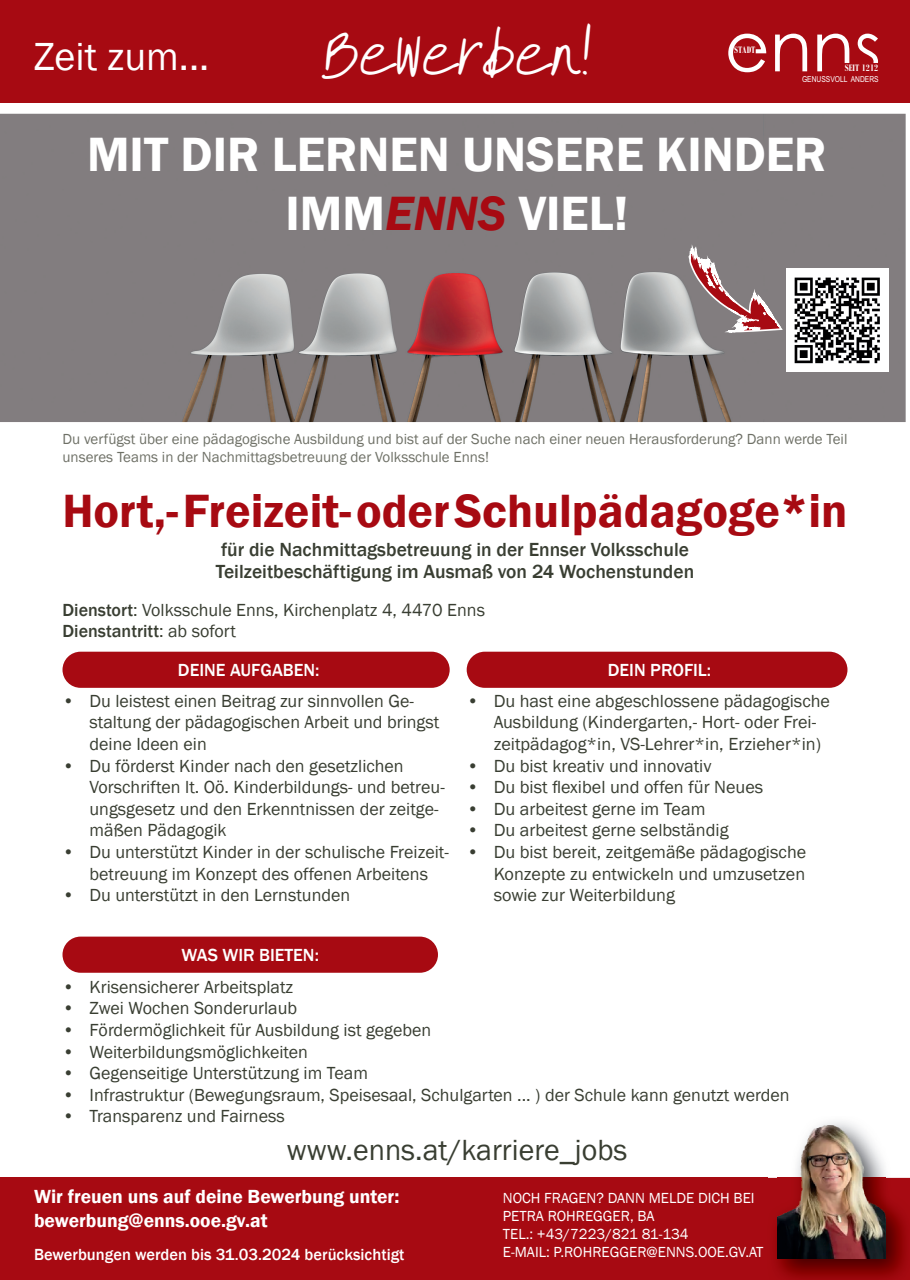
<style>
.page{position:relative;width:910px;height:1280px;background:#fff}
.page>*{position:absolute;margin:0;border:0;box-sizing:border-box;transform-origin:0 0}
.t1{font:600 49.5px/59.4px "Franklin Gothic";color:#fff;text-align:center}
.t2{font:48.3px "It Ain't Rocket Science";color:#fff}
.t3{font:600 48px "Franklin Gothic";color:#a70a12}
.t4{font:40.35px "Franklin Gothic";color:#fff}
.t5{font:30px "Franklin Gothic";color:#393e32}
.t6{font:500 19.5px/22.5px "Franklin Gothic";color:#393e32}
.t7{font:600 19.5px/23.4px "Franklin Gothic";color:#fff}
.t8{font:18px/21.6px "Franklin Gothic";color:#393e32}
.t9{font:500 18px "Franklin Gothic";color:#fff}
.t10{font:500 16.5px "Franklin Gothic";color:#fff}
.t11{font:15px/18px "Franklin Gothic";color:#6e7066}
.t12{font:15px/18px "Franklin Gothic";color:#fff}
.t13{font:700 10.2px "Bodoni MT Condensed";letter-spacing:.02em;color:#fff}
.t14{font:8.25px "Arial Narrow";color:#fff}
.s1{font-style:italic;color:#a70a12}
.s2{font-weight:500}
</style>
<div class="page">
<div style="left:467px;top:652px;width:380px;height:36px;background:#a70a12;border-radius:18px"></div>
<div style="left:63px;top:652px;width:387px;height:36px;background:#a70a12;border-radius:18px"></div>
<div style="left:0;top:0;width:910px;height:102px;background:#a70a12"></div>
<svg style="left:775px;top:34px;width:32px;height:37px"></svg>
<svg style="left:817px;top:34px;width:32px;height:37px"></svg>
<svg style="left:858px;top:34px;width:20px;height:29px"></svg>
<svg style="left:728px;top:34px;width:38px;height:38px"></svg>
<div style="left:63px;top:936px;width:375px;height:37px;background:#a70a12;border-radius:18px"></div>
<div style="left:0;top:1178px;width:910px;height:102px;background:#a70a12"></div>
<img style="left:768px;top:1121px;width:142px;height:159px">
<img style="left:778px;top:1125px;width:107px;height:134px">
<img style="left:0;top:114px;width:906px;height:308px">
<img style="left:819px;top:269px;width:69px;height:102px">
<svg style="left:683px;top:202px;width:136px;height:201px;background:#8f8486"></svg>
<h3 class="t4" style="left:34px;top:31px;width:177px">Zeit zum...</h3>
<h2 class="t2" style="left:320px;top:29px;width:275px">Bewerben!</h2>
<p class="t13" style="left:734px;top:44px;width:23px">STADT</p>
<p class="t13" style="left:845px;top:62px;width:35px">SEIT 1212</p>
<p class="t14" style="left:802px;top:73px;width:78px">GENUSSVOLL ANDERS</p>
<h1 class="t1" style="left:87px;top:125px;width:741px">MIT DIR LERNEN UNSERE KINDER<br>IMM<span class="s1">ENNS</span> VIEL!</h1>
<p class="t11" style="left:63px;top:431px;width:786px">Du verfügst über eine pädagogische Ausbildung und bist auf der Suche nach einer neuen Herausforderung? Dann werde Teil unseres Teams in der Nachmittagsbetreuung der Volksschule Enns!</p>
<h3 class="t3" style="left:63px;top:481px;width:786px">Hort,- Freizeit- oder Schulpädagoge*in</h3>
<p class="t6" style="left:216px;top:538px;width:480px">für die Nachmittagsbetreuung in der Ennser Volksschule<br>Teilzeitbeschäftigung im Ausmaß von 24 Wochenstunden</p>
<p class="t8" style="left:63px;top:599px;width:424px"><span class="s2">Dienstort</span>: Volksschule Enns, Kirchenplatz 4, 4470 Enns<br><span class="s2">Dienstantritt</span>: ab sofort</p>
<p class="t9" style="left:178px;top:659px;width:143px">DEINE AUFGABEN:</p>
<p class="t9" style="left:608px;top:659px;width:105px">DEIN PROFIL:</p>
<p class="t8" style="left:90px;top:690px;width:351px;text-indent:-27px">• Du leistest einen Beitrag zur sinnvollen Ge&shy;staltung der pädagogischen Arbeit und bringst deine Ideen ein</p>
<p class="t8" style="left:90px;top:755px;width:357px;text-indent:-27px">• Du förderst Kinder nach den gesetzlichen Vorschriften lt. Oö. Kinderbildungs- und betreu&shy;ungsgesetz und den Erkenntnissen der zeitge&shy;mäßen Pädagogik</p>
<p class="t8" style="left:63px;top:842px;width:388px;text-align:center">• Du unterstützt Kinder in der schulische Freizeit&shy;betreuung im Konzept des offenen Arbeitens</p>
<p class="t8" style="left:63px;top:885px;width:289px">• Du unterstützt in den Lernstunden</p>
<p class="t9" style="left:181px;top:944px;width:139px">WAS WIR BIETEN:</p>
<p class="t8" style="left:494px;top:690px;width:338px;text-indent:-27px">• Du hast eine abgeschlossene pädagogische<br>Ausbildung (Kindergarten,- Hort- oder Frei&shy;zeitpädagog*in, VS-Lehrer*in, Erzieher*in)</p>
<p class="t8" style="left:467px;top:755px;width:246px">• Du bist kreativ und innovativ</p>
<p class="t8" style="left:467px;top:777px;width:298px">• Du bist flexibel und offen für Neues</p>
<p class="t8" style="left:467px;top:798px;width:240px">• Du arbeitest gerne im Team</p>
<p class="t8" style="left:467px;top:820px;width:263px">• Du arbeitest gerne selbständig</p>
<p class="t8" style="left:494px;top:842px;width:314px;text-align:justify;text-indent:-27px">• Du bist bereit, zeitgemäße pädagogische Konzepte zu entwickeln und umzusetzen sowie zur Weiterbildung</p>
<p class="t8" style="left:63px;top:976px;width:232px">• Krisensicherer Arbeitsplatz</p>
<p class="t8" style="left:63px;top:998px;width:236px">• Zwei Wochen Sonderurlaub</p>
<p class="t8" style="left:63px;top:1019px;width:370px">• Fördermöglichkeit für Ausbildung ist gegeben</p>
<p class="t8" style="left:63px;top:1041px;width:247px">• Weiterbildungsmöglichkeiten</p>
<p class="t8" style="left:63px;top:1063px;width:307px">• Gegenseitige Unterstützung im Team</p>
<p class="t8" style="left:63px;top:1084px;width:728px">• Infrastruktur (Bewegungsraum, Speisesaal, Schulgarten ... ) der Schule kann genutzt werden</p>
<p class="t8" style="left:63px;top:1106px;width:224px">• Transparenz und Fairness</p>
<h3 class="t5" style="left:287px;top:1131px;width:342px">www.enns.at/karriere_jobs</h3>
<p class="t7" style="left:34px;top:1185px;width:367px">Wir freuen uns auf deine Bewerbung unter: bewerbung@enns.ooe.gv.at</p>
<p class="t10" style="left:34px;top:1244px;width:372px">Bewerbungen werden bis 31.03.2024 berücksichtigt</p>
<p class="t12" style="left:503px;top:1190px;width:262px">NOCH FRAGEN? DANN MELDE DICH BEI<br>PETRA ROHREGGER, BA<br>TEL.: +43/7223/821 81-134<br>E-MAIL: P.ROHREGGER@ENNS.OOE.GV.AT</p>
</div>
